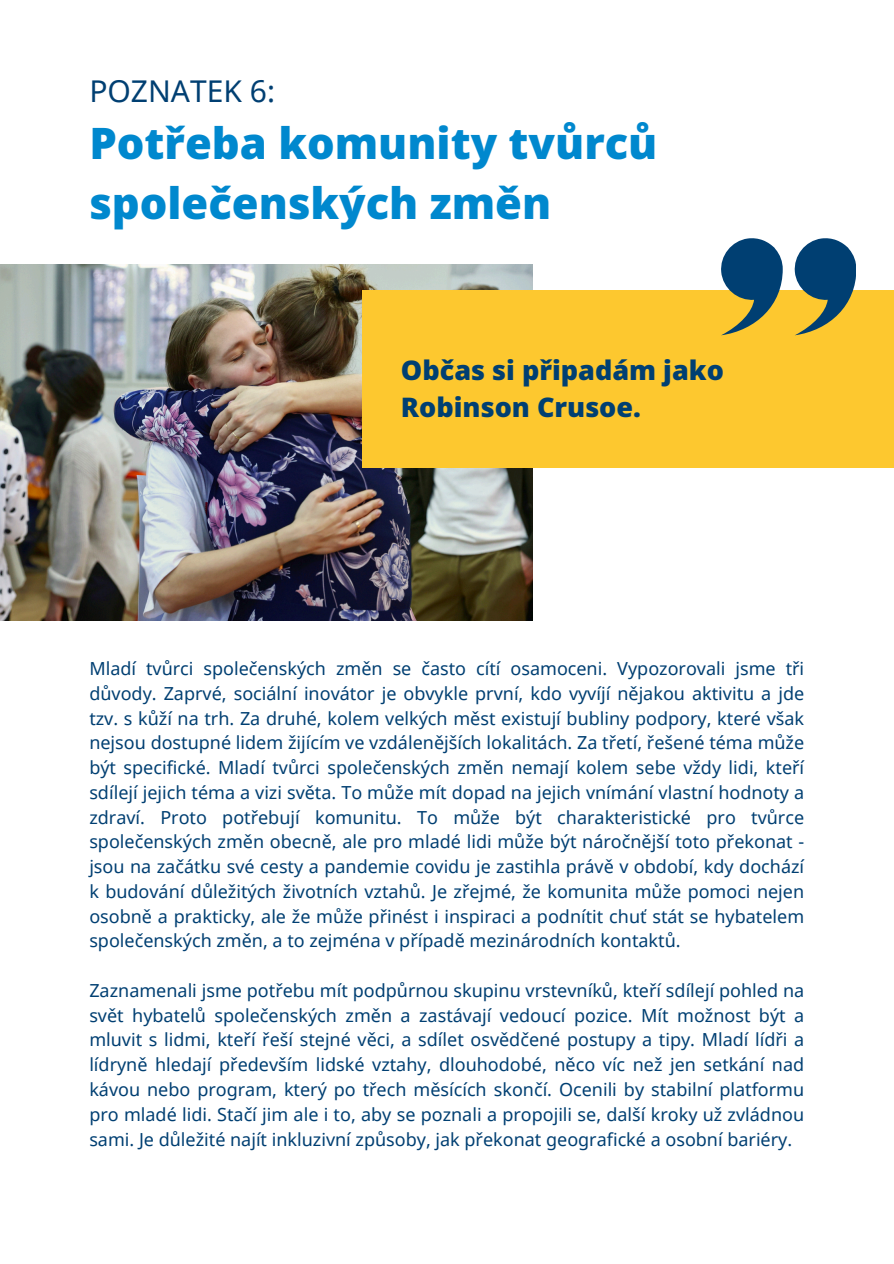
<style>
.page{position:relative;width:894px;height:1264px;background:#fff}
.page>*{position:absolute;margin:0;border:0;box-sizing:border-box;transform-origin:0 0}
.t1{font:900 43.5px/60.8px "Noto Sans";color:#0088ce}
.t2{font:30px "Noto Sans";color:#003f72}
.t3{font:900 27px/37.2px "Noto Sans";color:#003f72}
.t4{font:18px/24.8px "Noto Sans";color:#003f72;text-align:justify}
</style>
<div class="page">
<img style="left:0;top:264px;width:532px;height:357px">
<div style="left:362px;top:290px;width:531px;height:178px;background:#fdc82f"></div>
<svg style="left:721px;top:238px;width:61px;height:97px"></svg>
<svg style="left:794px;top:238px;width:61px;height:97px"></svg>
<h2 class="t2" style="left:89px;top:70px;width:187px">POZNATEK 6:</h2>
<h1 class="t1" style="left:89px;top:111px;width:569px">Potřeba komunity tvůrců společenských změn</h1>
<p class="t3" style="left:401px;top:351px;width:324px">Občas si připadám jako<br>Robinson Crusoe.</p>
<p class="t4" style="left:89px;top:655px;width:716px">Mladí tvůrci společenských změn se často cítí osamoceni. Vypozorovali jsme tři důvody. Zaprvé, sociální inovátor je obvykle první, kdo vyvíjí nějakou aktivitu a jde tzv. s kůží na trh. Za druhé, kolem velkých měst existují bubliny podpory, které však nejsou dostupné lidem žijícím ve vzdálenějších lokalitách. Za třetí, řešené téma může být specifické. Mladí tvůrci společenských změn nemají kolem sebe vždy lidi, kteří sdílejí jejich téma a vizi světa. To může mít dopad na jejich vnímání vlastní hodnoty a zdraví. Proto potřebují komunitu. To může být charakteristické pro tvůrce společenských změn obecně, ale pro mladé lidi může být náročnější toto překonat - jsou na začátku své cesty a pandemie covidu je zastihla právě v období, kdy dochází k budování důležitých životních vztahů. Je zřejmé, že komunita může pomoci nejen osobně a prakticky, ale že může přinést i inspiraci a podnítit chuť stát se hybatelem společenských změn, a to zejména v případě mezinárodních kontaktů.</p>
<h2 class="t4" style="left:89px;top:977px;width:716px">Zaznamenali jsme potřebu mít podpůrnou skupinu vrstevníků, kteří sdílejí pohled na svět hybatelů společenských změn a zastávají vedoucí pozice. Mít možnost být a mluvit s lidmi, kteří řeší stejné věci, a sdílet osvědčené postupy a tipy. Mladí lídři a lídryně hledají především lidské vztahy, dlouhodobé, něco víc než jen setkání nad kávou nebo program, který po třech měsících skončí. Ocenili by stabilní platformu pro mladé lidi. Stačí jim ale i to, aby se poznali a propojili se, další kroky už zvládnou sami. Je důležité najít inkluzivní způsoby, jak překonat geografické a osobní bariéry.</h2>
</div>
